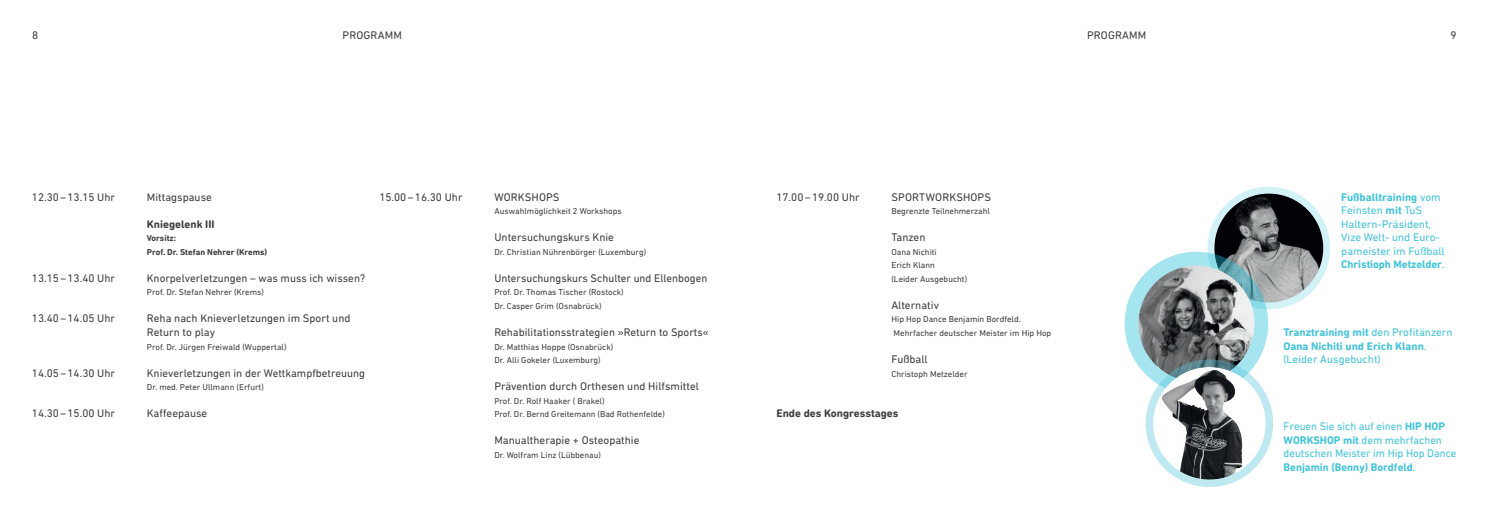
<style>
.page{position:relative;width:1489px;height:525px;background:#fff}
.page>*{position:absolute;margin:0;border:0;box-sizing:border-box;transform-origin:0 0}
.t1{font:11.25px/13.5px "DIN Next Rounded LT Pro";color:#3e3e3f}
.t2{font:11.25px/13.5px "DIN Next Rounded LT Pro";color:#43c3da}
.t3{font:700 11.25px/13.5px "DIN Next Rounded LT Pro";color:#43c3da}
.t4{font:700 11.25px "DIN Next Rounded LT Pro";color:#3e3e3f}
.t5{font:8.75px/13.5px "DIN Next Rounded LT Pro";color:#3e3e3f}
.t6{font:700 8.75px/13.5px "DIN Next Rounded LT Pro";color:#3e3e3f}
.s1{font-weight:700}
.s2{font-weight:400}
</style>
<div class="page">
<img style="left:1214px;top:193px;width:109px;height:109px;border-radius:54px">
<div style="left:1207px;top:186px;width:122px;height:123px;border:7px solid #1cbed7;border-radius:50%"></div>
<img style="left:1138px;top:265px;width:116px;height:116px;border-radius:58px">
<div style="left:1124px;top:252px;width:144px;height:143px;border:14px solid #1cbed7;border-radius:50%"></div>
<img style="left:1153px;top:367px;width:112px;height:112px;border-radius:56px">
<div style="left:1145px;top:359px;width:127px;height:128px;border:8px solid #5dc9dd;border-radius:50%"></div>
<p class="t1" style="left:32px;top:28px;width:8px">8</p>
<p class="t1" style="left:342px;top:28px;width:61px">PROGRAMM</p>
<p class="t1" style="left:1450px;top:28px;width:8px">9</p>
<p class="t1" style="left:1087px;top:28px;width:61px">PROGRAMM</p>
<p class="t1" style="left:32px;top:190px;width:85px">12.30–13.15 Uhr</p>
<p class="t1" style="left:147px;top:190px;width:67px">Mittagspause</p>
<p class="t4" style="left:147px;top:217px;width:69px">Kniegelenk III</p>
<p class="t6" style="left:147px;top:231px;width:122px">Vorsitz:<br>Prof. Dr. Stefan Nehrer (Krems)</p>
<p class="t1" style="left:32px;top:271px;width:85px">13.15–13.40 Uhr</p>
<p class="t1" style="left:147px;top:271px;width:220px">Knorpelverletzungen – was muss ich wissen?</p>
<p class="t5" style="left:147px;top:285px;width:118px">Prof. Dr. Stefan Nehrer (Krems)</p>
<p class="t1" style="left:32px;top:311px;width:85px">13.40–14.05 Uhr</p>
<p class="t1" style="left:147px;top:311px;width:205px">Reha nach Knieverletzungen im Sport und<br>Return to play</p>
<p class="t5" style="left:147px;top:339px;width:141px">Prof. Dr. Jürgen Freiwald (Wuppertal)</p>
<p class="t1" style="left:32px;top:365px;width:85px">14.05–14.30 Uhr</p>
<p class="t1" style="left:147px;top:365px;width:220px">Knieverletzungen in der Wettkampfbetreuung</p>
<p class="t5" style="left:147px;top:380px;width:118px">Dr. med. Peter Ullmann (Erfurt)</p>
<p class="t1" style="left:32px;top:406px;width:85px">14.30–15.00 Uhr</p>
<p class="t1" style="left:147px;top:406px;width:62px">Kaffeepause</p>
<p class="t1" style="left:379px;top:190px;width:85px">15.00–16.30 Uhr</p>
<p class="t1" style="left:494px;top:190px;width:67px">WORKSHOPS</p>
<p class="t5" style="left:494px;top:204px;width:129px">Auswahlmöglichkeit 2 Workshops</p>
<p class="t1" style="left:494px;top:230px;width:121px">Untersuchungskurs Knie</p>
<p class="t5" style="left:494px;top:245px;width:153px">Dr. Christian Nührenbörger (Luxemburg)</p>
<p class="t1" style="left:494px;top:271px;width:214px">Untersuchungskurs Schulter und Ellenbogen</p>
<p class="t5" style="left:494px;top:285px;width:131px">Prof. Dr. Thomas Tischer (Rostock)<br>Dr. Casper Grim (Osnabrück)</p>
<p class="t1" style="left:494px;top:325px;width:216px">Rehabilitationsstrategien »Return to Sports«</p>
<p class="t5" style="left:494px;top:339px;width:120px">Dr. Matthias Hoppe (Osnabrück)<br>Dr. Alli Gokeler (Luxemburg)</p>
<p class="t1" style="left:494px;top:379px;width:206px">Prävention durch Orthesen und Hilfsmittel</p>
<p class="t5" style="left:494px;top:393px;width:172px">Prof. Dr. Rolf Haaker ( Brakel)<br>Prof. Dr. Bernd Greitemann (Bad Rothenfelde)</p>
<p class="t1" style="left:494px;top:433px;width:147px">Manualtherapie + Osteopathie</p>
<p class="t5" style="left:494px;top:447px;width:108px">Dr. Wolfram Linz (Lübbenau)</p>
<p class="t1" style="left:776px;top:190px;width:85px">17.00–19.00 Uhr</p>
<p class="t1" style="left:891px;top:190px;width:101px">SPORTWORKSHOPS</p>
<p class="t5" style="left:891px;top:204px;width:100px">Begrenzte Teilnehmerzahl</p>
<p class="t1" style="left:891px;top:230px;width:35px">Tanzen</p>
<p class="t5" style="left:891px;top:245px;width:77px">Oana Nichiti<br>Erich Klann<br>(Leider Ausgebucht)</p>
<p class="t1" style="left:891px;top:298px;width:49px">Alternativ</p>
<p class="t5" style="left:891px;top:312px;width:161px">Hip Hop Dance Benjamin Bordfeld.<br>Mehrfacher deutscher Meister im Hip Hop</p>
<p class="t1" style="left:891px;top:352px;width:38px">Fußball</p>
<p class="t5" style="left:891px;top:366px;width:78px">Christoph Metzelder</p>
<p class="t4" style="left:776px;top:406px;width:124px">Ende des Kongresstages</p>
<p class="t2" style="left:1341px;top:190px;width:105px"><span class="s1">Fußballtraining</span> vom<br>Feinsten <span class="s1">mit</span> TuS<br>Haltern-Präsident,<br>Vize Welt- und Euro&shy;pameister im Fußball<br><span class="s1">Christioph Metzelder</span>.</p>
<p class="t3" style="left:1283px;top:325px;width:171px">Tranztraining mit <span class="s2">den Profitänzern<br></span>Oana Nichiti und Erich Klann<span class="s2">. (Leider Ausgebucht)</span></p>
<p class="t2" style="left:1283px;top:419px;width:174px">Freuen Sie sich auf einen <span class="s1">HIP HOP<br>WORKSHOP mit</span> dem mehrfachen deutschen Meister im Hip Hop Dance<br><span class="s1">Benjamin (Benny) Bordfeld</span>.</p>
</div>
